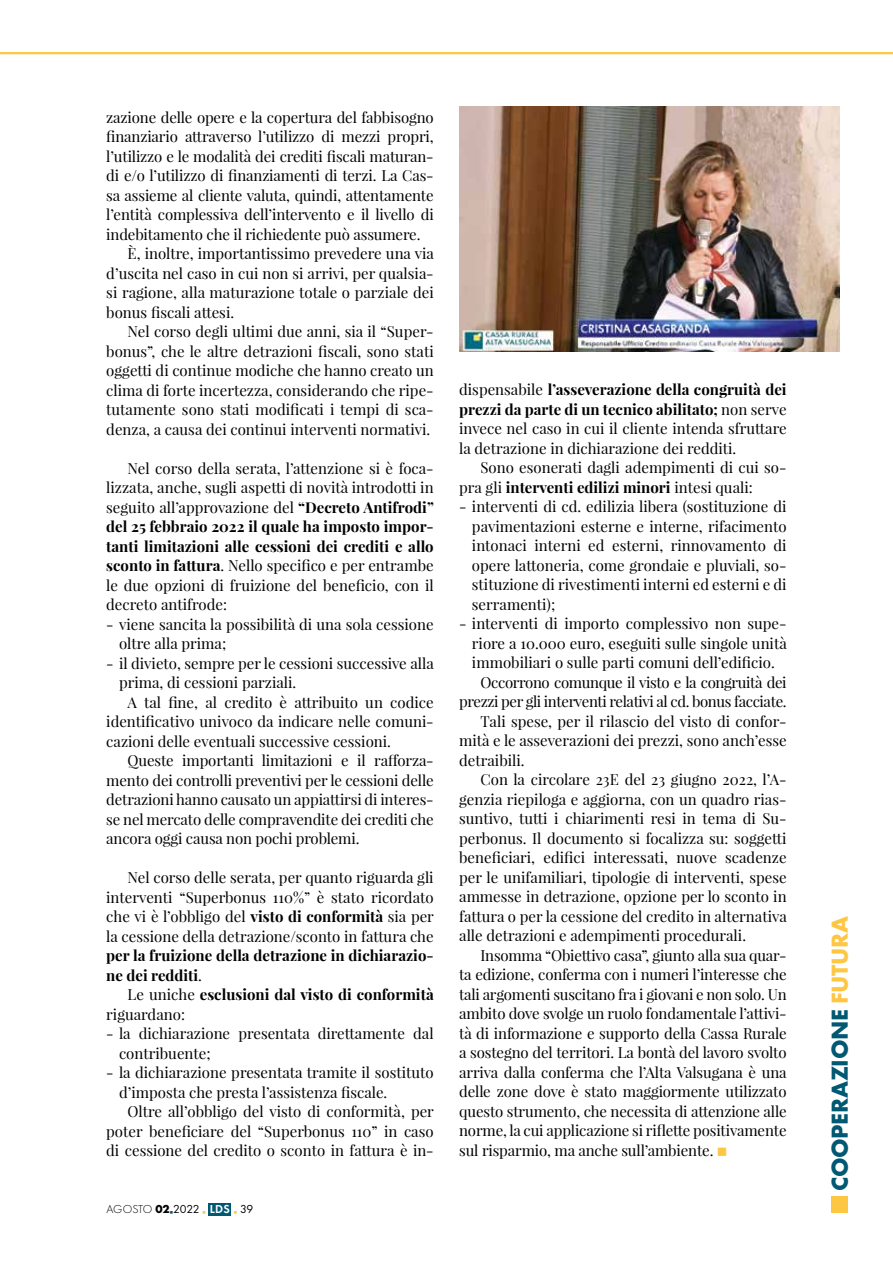
<style>
.page{position:relative;width:893px;height:1263px;background:#fff}
.page>*{position:absolute;margin:0;border:0;box-sizing:border-box;transform-origin:0 0}
.t1{font:700 24px "Futura PT";letter-spacing:-.01em;color:#005872}
.t2{font:15px/19.5px "Playfair Display";color:#000;text-align:justify}
.t3{font:700 15px/19.5px "Playfair Display";color:#000}
.t4{font:15px "Playfair Display";letter-spacing:-.025em;color:#000}
.t5{font:300 12px "Futura PT";letter-spacing:-.01em;color:#000}
.s1{font-weight:700}
.s2{font-weight:400}
.s3{color:#005872}
.s4{color:#fdc643}
.s5{font-weight:600;color:#fff}
</style>
<div class="page">
<div style="left:209px;top:1203px;width:22px;height:13px;background:#005872"></div>
<hr style="left:0;top:52px;width:893px;height:2px;background:#fdc643">
<div style="left:831px;top:1196px;width:17px;height:16px;background:#fdc643"></div>
<img style="left:459px;top:106px;width:381px;height:245px">
<p class="t2" style="left:106px;top:107px;width:329px">zazione delle opere e la copertura del fabbisogno</p>
<p class="t2" style="left:106px;top:127px;width:329px">finanziario attraverso l’utilizzo di mezzi propri,</p>
<p class="t2" style="left:106px;top:146px;width:329px">l’utilizzo e le modalità dei crediti fiscali maturan-</p>
<p class="t2" style="left:106px;top:166px;width:329px">di e/o l’utilizzo di finanziamenti di terzi. La Cas-</p>
<p class="t2" style="left:106px;top:185px;width:329px">sa assieme al cliente valuta, quindi, attentamente</p>
<p class="t2" style="left:106px;top:205px;width:329px">l’entità complessiva dell’intervento e il livello di</p>
<p class="t2" style="left:106px;top:224px;width:316px">indebitamento che il richiedente può assumere.</p>
<p class="t2" style="left:128px;top:244px;width:308px">È, inoltre, importantissimo prevedere una via</p>
<p class="t2" style="left:106px;top:263px;width:329px">d’uscita nel caso in cui non si arrivi, per qualsia-</p>
<p class="t2" style="left:106px;top:283px;width:329px">si ragione, alla maturazione totale o parziale dei</p>
<p class="t2" style="left:106px;top:302px;width:129px">bonus fiscali attesi.</p>
<p class="t2" style="left:128px;top:322px;width:308px">Nel corso degli ultimi due anni, sia il “Super-</p>
<p class="t2" style="left:106px;top:341px;width:329px">bonus”, che le altre detrazioni fiscali, sono stati</p>
<p class="t2" style="left:106px;top:361px;width:329px">oggetti di continue modiche che hanno creato un</p>
<p class="t2" style="left:106px;top:380px;width:329px">clima di forte incertezza, considerando che ripe-</p>
<p class="t2" style="left:106px;top:400px;width:329px">tutamente sono stati modificati i tempi di sca-</p>
<p class="t2" style="left:106px;top:419px;width:326px">denza, a causa dei continui interventi normativi.</p>
<p class="t2" style="left:106px;top:458px;width:329px;text-indent:21px">Nel corso della serata, l’attenzione si è foca&shy;lizzata, anche, sugli aspetti di novità introdotti in seguito all’approvazione del <span class="s1">“Decreto Antifrodi” del 25 febbraio 2022 il quale ha imposto impor&shy;tanti limitazioni alle cessioni dei crediti e allo sconto in fattura</span>. Nello specifico e per entrambe le due opzioni di fruizione del beneficio, con il decreto antifrode:</p>
<p class="t2" style="left:119px;top:614px;width:316px;text-indent:-13px">- viene sancita la possibilità di una sola cessione oltre alla prima;</p>
<p class="t2" style="left:106px;top:653px;width:329px">- il divieto, sempre per le cessioni successive alla</p>
<p class="t2" style="left:119px;top:673px;width:179px">prima, di cessioni parziali.</p>
<p class="t2" style="left:128px;top:692px;width:308px">A tal fine, al credito è attribuito un codice</p>
<p class="t2" style="left:106px;top:712px;width:329px">identificativo univoco da indicare nelle comuni-</p>
<p class="t2" style="left:106px;top:731px;width:286px">cazioni delle eventuali successive cessioni.</p>
<p class="t2" style="left:128px;top:751px;width:308px">Queste importanti limitazioni e il rafforza-</p>
<p class="t2" style="left:106px;top:770px;width:329px">mento dei controlli preventivi per le cessioni delle</p>
<p class="t2" style="left:106px;top:790px;width:329px">detrazioni hanno causato un appiattirsi di interes-</p>
<p class="t2" style="left:106px;top:809px;width:329px">se nel mercato delle compravendite dei crediti che</p>
<p class="t2" style="left:106px;top:829px;width:255px">ancora oggi causa non pochi problemi.</p>
<p class="t2" style="left:106px;top:868px;width:329px;text-indent:21px">Nel corso delle serata, per quanto riguarda gli interventi “Superbonus 110%” è stato ricordato che vi è l’obbligo del <span class="s1">visto di conformità</span> sia per la cessione della detrazione/sconto in fattura che</p>
<p class="t3" style="left:106px;top:946px;width:329px">per la fruizione della detrazione in dichiarazio&shy;ne dei redditi<span class="s2">.</span></p>
<p class="t3" style="left:106px;top:985px;width:329px;text-indent:21px"><span class="s2">Le uniche</span> esclusioni dal visto di conformità <span class="s2">riguardano:</span></p>
<p class="t2" style="left:119px;top:1024px;width:316px;text-indent:-13px">- la dichiarazione presentata direttamente dal contribuente;</p>
<p class="t2" style="left:106px;top:1063px;width:329px">- la dichiarazione presentata tramite il sostituto</p>
<p class="t2" style="left:119px;top:1082px;width:270px">d’imposta che presta l’assistenza fiscale.</p>
<p class="t2" style="left:128px;top:1102px;width:308px">Oltre all’obbligo del visto di conformità, per</p>
<p class="t2" style="left:106px;top:1121px;width:329px">poter beneficiare del “Superbonus 110” in caso</p>
<p class="t2" style="left:106px;top:1141px;width:329px">di cessione del credito o sconto in fattura è in-</p>
<p class="t5" style="left:106px;top:1203px;width:149px">AGOSTO <span class="s1">02</span><span class="s3">■</span><span class="s2">2022</span> <span class="s4">■</span> <span class="s5">LDS</span> <span class="s4">■</span> <span class="s2">39</span></p>
<p class="t2" style="left:459px;top:380px;width:329px">dispensabile <span class="s1">l’asseverazione della congruità dei prezzi da parte di un tecnico abilitato;</span> non serve invece nel caso in cui il cliente intenda sfruttare la detrazione in dichiarazione dei redditi.</p>
<p class="t2" style="left:459px;top:458px;width:329px;text-indent:21px">Sono esonerati dagli adempimenti di cui so&shy;pra gli <span class="s1">interventi edilizi minori</span> intesi quali:</p>
<p class="t2" style="left:472px;top:497px;width:316px;text-indent:-13px">- interventi di cd. edilizia libera (sostituzione di pavimentazioni esterne e interne, rifacimento intonaci interni ed esterni, rinnovamento di opere lattoneria, come grondaie e pluviali, so&shy;stituzione di rivestimenti interni ed esterni e di serramenti);</p>
<p class="t2" style="left:459px;top:614px;width:329px">- interventi di importo complessivo non supe-</p>
<p class="t2" style="left:472px;top:633px;width:316px">riore a 10.000 euro, eseguiti sulle singole unità</p>
<p class="t2" style="left:472px;top:653px;width:304px">immobiliari o sulle parti comuni dell’edificio.</p>
<p class="t4" style="left:480px;top:673px;width:308px">Occorrono comunque il visto e la congruità dei</p>
<p class="t4" style="left:459px;top:692px;width:329px">prezzi per gli interventi relativi al cd. bonus facciate.</p>
<p class="t2" style="left:480px;top:711px;width:308px">Tali spese, per il rilascio del visto di confor-</p>
<p class="t2" style="left:459px;top:731px;width:329px">mità e le asseverazioni dei prezzi, sono anch’esse</p>
<p class="t2" style="left:459px;top:750px;width:67px">detraibili.</p>
<p class="t2" style="left:480px;top:770px;width:308px">Con la circolare 23E del 23 giugno 2022, l’A-</p>
<p class="t2" style="left:459px;top:789px;width:327px">genzia riepiloga e aggiorna, con un quadro rias-</p>
<p class="t2" style="left:459px;top:809px;width:329px">suntivo, tutti i chiarimenti resi in tema di Su-</p>
<p class="t2" style="left:459px;top:828px;width:329px">perbonus. Il documento si focalizza su: soggetti</p>
<p class="t2" style="left:459px;top:848px;width:329px">beneficiari, edifici interessati, nuove scadenze</p>
<p class="t2" style="left:459px;top:867px;width:329px">per le unifamiliari, tipologie di interventi, spese</p>
<p class="t2" style="left:459px;top:887px;width:329px">ammesse in detrazione, opzione per lo sconto in</p>
<p class="t2" style="left:459px;top:906px;width:329px">fattura o per la cessione del credito in alternativa</p>
<p class="t2" style="left:459px;top:926px;width:288px">alle detrazioni e adempimenti procedurali.</p>
<p class="t2" style="left:480px;top:945px;width:308px">Insomma “Obiettivo casa”, giunto alla sua quar-</p>
<p class="t2" style="left:459px;top:965px;width:329px">ta edizione, conferma con i numeri l’interesse che</p>
<p class="t2" style="left:459px;top:984px;width:329px">tali argomenti suscitano fra i giovani e non solo. Un</p>
<p class="t2" style="left:459px;top:1004px;width:329px">ambito dove svolge un ruolo fondamentale l’attivi-</p>
<p class="t2" style="left:459px;top:1023px;width:329px">tà di informazione e supporto della Cassa Rurale</p>
<p class="t2" style="left:459px;top:1043px;width:329px">a sostegno del territori. La bontà del lavoro svolto</p>
<p class="t2" style="left:459px;top:1062px;width:329px">arriva dalla conferma che l’Alta Valsugana è una</p>
<p class="t2" style="left:459px;top:1082px;width:329px">delle zone dove è stato maggiormente utilizzato</p>
<p class="t2" style="left:459px;top:1101px;width:329px">questo strumento, che necessita di attenzione alle</p>
<p class="t2" style="left:459px;top:1121px;width:329px">norme, la cui applicazione si riflette positivamente</p>
<p class="t2" style="left:459px;top:1140px;width:270px">sul risparmio, ma anche sull’ambiente. <span class="s4">■</span></p>
<h1 class="t1" style="left:824px;top:1191px;width:277px;rotate:-90deg">COOPERAZIONE <span class="s4">FUTURA</span></h1>
</div>
